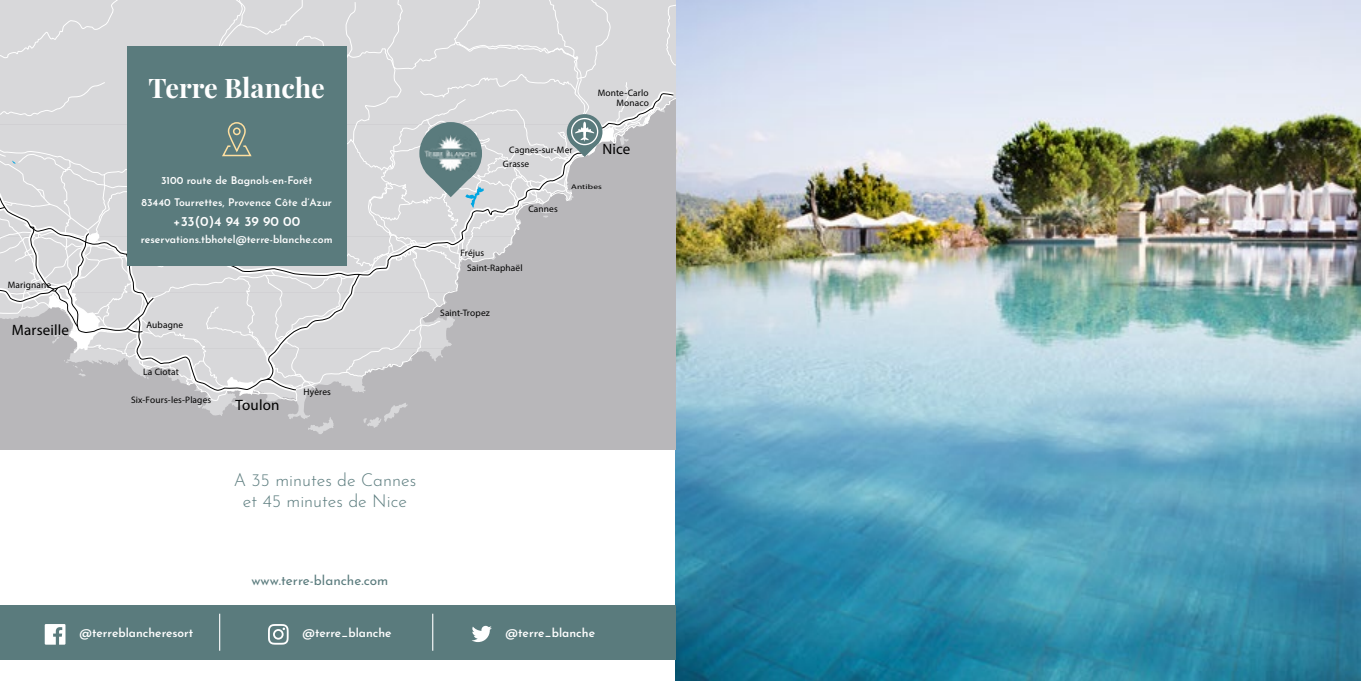
<style>
.page{position:relative;width:1361px;height:681px;background:#fff}
.page>*{position:absolute;margin:0;border:0;box-sizing:border-box;transform-origin:0 0}
.t1{font:700 27px "Playfair Display";color:#fff}
.t2{font:300 17.55px/21.1px "Josefin Sans";color:#5a7b7d;text-align:center}
.t3{font:700 condensed 15px "Helvetica Neue LT Std";letter-spacing:.01em;color:#000}
.t4{font:13.5px "Josefin Sans";color:#5a7b7d}
.t5{font:600 13.5px "Josefin Sans";color:#fff}
.t6{font:600 12px "Josefin Sans";color:#fff}
.t7{font:600 10.5px/21.1px "Josefin Sans";color:#fff;text-align:center}
.t8{font:500 condensed 9.45px/9.4px "Helvetica Neue LT Std";letter-spacing:.015em;color:#000;text-align:right}
.t9{font:500 condensed 6.75px "Helvetica Neue LT Std";letter-spacing:.01em;color:#000;scale:1.38 1}
</style>
<div class="page">
<img style="left:675px;top:0;width:686px;height:680px">
<div style="left:0;top:0;width:675px;height:449px;background:#b8b7ba"></div>
<svg style="left:0;top:0;width:675px;height:434px"></svg>
<img style="left:425px;top:135px;width:51px;height:37px">
<div style="left:0;top:604px;width:675px;height:55px;background:#5a7b7d"></div>
<hr style="left:219px;top:613px;width:1px;height:37px;background:#fff">
<hr style="left:432px;top:613px;width:1px;height:37px;background:#fff">
<svg style="left:45px;top:624px;width:20px;height:20px"></svg>
<svg style="left:268px;top:624px;width:21px;height:20px"></svg>
<svg style="left:472px;top:625px;width:20px;height:16px"></svg>
<p class="t8" style="left:8px;top:279px;width:45px">Marignane</p>
<h3 class="t3" style="left:12px;top:320px;width:59px">Marseille</h3>
<h1 class="t1" style="left:149px;top:67px;width:178px">Terre Blanche</h1>
<p class="t7" style="left:141px;top:169px;width:192px">3100 route de Bagnols-en-Forêt<br>83440 Tourrettes, Provence Côte d’Azur</p>
<h3 class="t5" style="left:173px;top:210px;width:128px">+33(0)4 94 39 90 00</h3>
<p class="t7" style="left:141px;top:227px;width:193px">reservations.tbhotel@terre-blanche.com</p>
<p class="t8" style="left:146px;top:320px;width:38px">Aubagne</p>
<p class="t8" style="left:143px;top:366px;width:37px">La Ciotat</p>
<p class="t8" style="left:131px;top:395px;width:82px">Six-Fours-les-Plages</p>
<h3 class="t3" style="left:236px;top:395px;width:45px">Toulon</h3>
<p class="t8" style="left:304px;top:387px;width:29px">Hyères</p>
<h2 class="t2" style="left:234px;top:467px;width:184px">A 35 minutes de Cannes et 45 minutes de Nice</h2>
<p class="t8" style="left:509px;top:145px;width:65px">Cagnes-sur-Mer</p>
<p class="t8" style="left:503px;top:159px;width:28px">Grasse</p>
<p class="t8" style="left:598px;top:88px;width:53px">Monte-Carlo<br>Monaco</p>
<h3 class="t3" style="left:602px;top:140px;width:29px">Nice</h3>
<p class="t8" style="left:528px;top:204px;width:31px">Cannes</p>
<p class="t9" style="left:571px;top:182px;width:24px">Antibes</p>
<p class="t8" style="left:460px;top:248px;width:25px">Fréjus</p>
<p class="t8" style="left:467px;top:263px;width:57px">Saint-Raphaël</p>
<p class="t8" style="left:440px;top:308px;width:51px">Saint-Tropez</p>
<h3 class="t4" style="left:251px;top:568px;width:138px">www.terre-blanche.com</h3>
<p class="t6" style="left:80px;top:622px;width:115px">@terreblancheresort</p>
<p class="t6" style="left:303px;top:622px;width:90px">@terre_blanche</p>
<p class="t6" style="left:505px;top:622px;width:91px">@terre_blanche</p>
</div>
